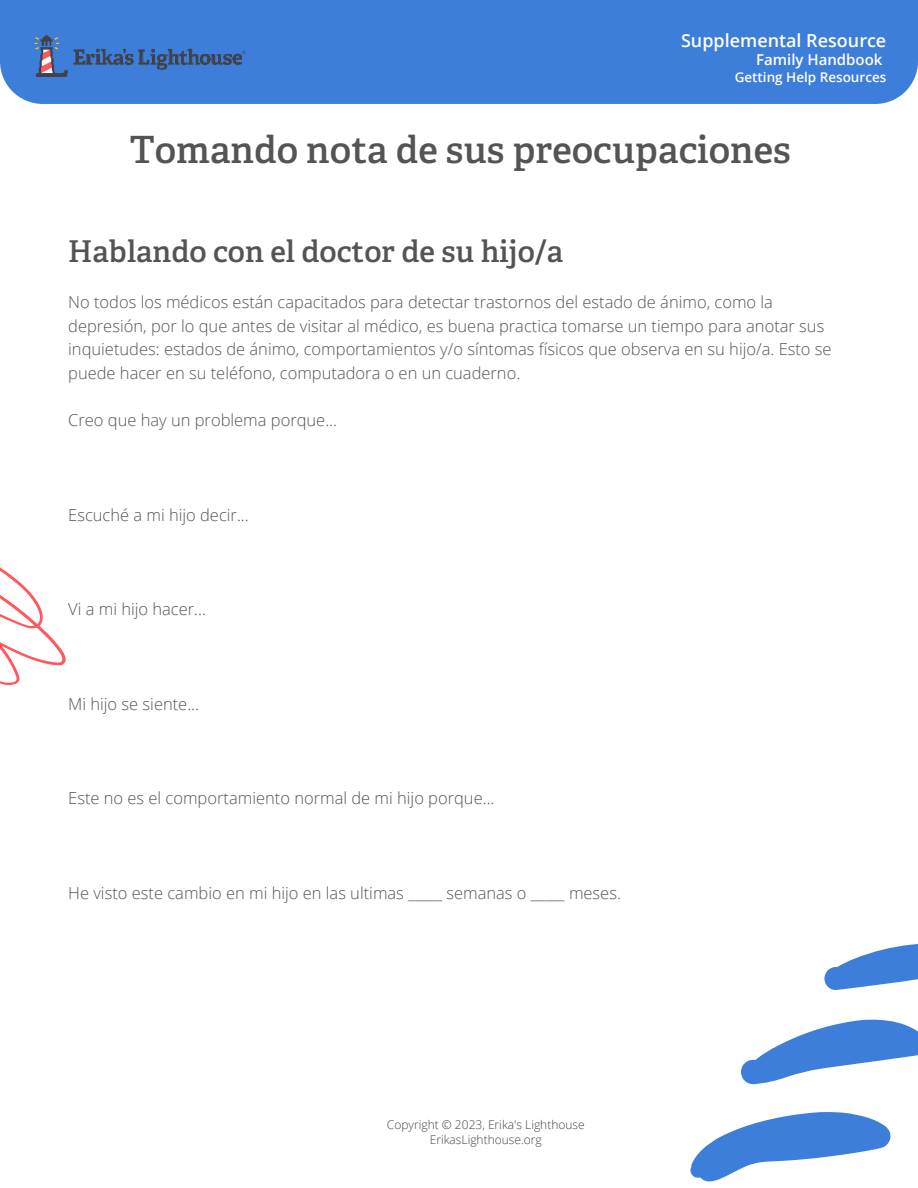
<style>
.page{position:relative;width:918px;height:1188px;background:#fff}
.page>*{position:absolute;margin:0;border:0;box-sizing:border-box;transform-origin:0 0}
.t1{font:600 37.5px "Adelle";color:#545454}
.t2{font:600 30px "Adelle";color:#545454}
.t3{font:600 18px "Open Sans";color:#fff}
.t4{font:300 16.5px/23.7px "Open Sans";color:#545454}
.t5{font:600 15px "Open Sans";color:#fff}
.t6{font:600 13.5px "Open Sans";color:#fff}
.t7{font:300 12px/15.8px "Open Sans";color:#434345;text-align:center}
</style>
<div class="page">
<div style="left:0;top:0;width:918px;height:104px;background:#3d7edb"></div>
<svg style="left:0;top:567px;width:66px;height:119px"></svg>
<svg style="left:824px;top:944px;width:94px;height:46px"></svg>
<svg style="left:741px;top:1019px;width:177px;height:65px"></svg>
<svg style="left:690px;top:1112px;width:201px;height:70px"></svg>
<img style="left:20px;top:30px;width:234px;height:56px">
<p class="t3" style="left:681px;top:29px;width:207px">Supplemental Resource</p>
<p class="t5" style="left:756px;top:50px;width:128px">Family Handbook</p>
<p class="t6" style="left:735px;top:68px;width:153px">Getting Help Resources</p>
<h1 class="t1" style="left:130px;top:126px;width:663px">Tomando nota de sus preocupaciones</h1>
<h2 class="t2" style="left:68px;top:232px;width:497px">Hablando con el doctor de su hijo/a</h2>
<p class="t4" style="left:68px;top:290px;width:765px">No todos los médicos están capacitados para detectar trastornos del estado de ánimo, como la depresión, por lo que antes de visitar al médico, es buena practica tomarse un tiempo para anotar sus inquietudes: estados de ánimo, comportamientos y/o síntomas físicos que observa en su hijo/a. Esto se puede hacer en su teléfono, computadora o en un cuaderno.</p>
<p class="t4" style="left:68px;top:408px;width:270px">Creo que hay un problema porque...</p>
<p class="t4" style="left:68px;top:502px;width:182px">Escuché a mi hijo decir...</p>
<p class="t4" style="left:68px;top:597px;width:139px">Vi a mi hijo hacer...</p>
<p class="t4" style="left:68px;top:691px;width:132px">Mi hijo se siente...</p>
<p class="t4" style="left:68px;top:786px;width:428px">Este no es el comportamiento normal de mi hijo porque...</p>
<p class="t4" style="left:68px;top:880px;width:554px">He visto este cambio en mi hijo en las ultimas _____ semanas o _____ meses.</p>
<p class="t7" style="left:387px;top:1116px;width:199px">Copyright © 2023, Erika's Lighthouse<br>ErikasLighthouse.org</p>
</div>
